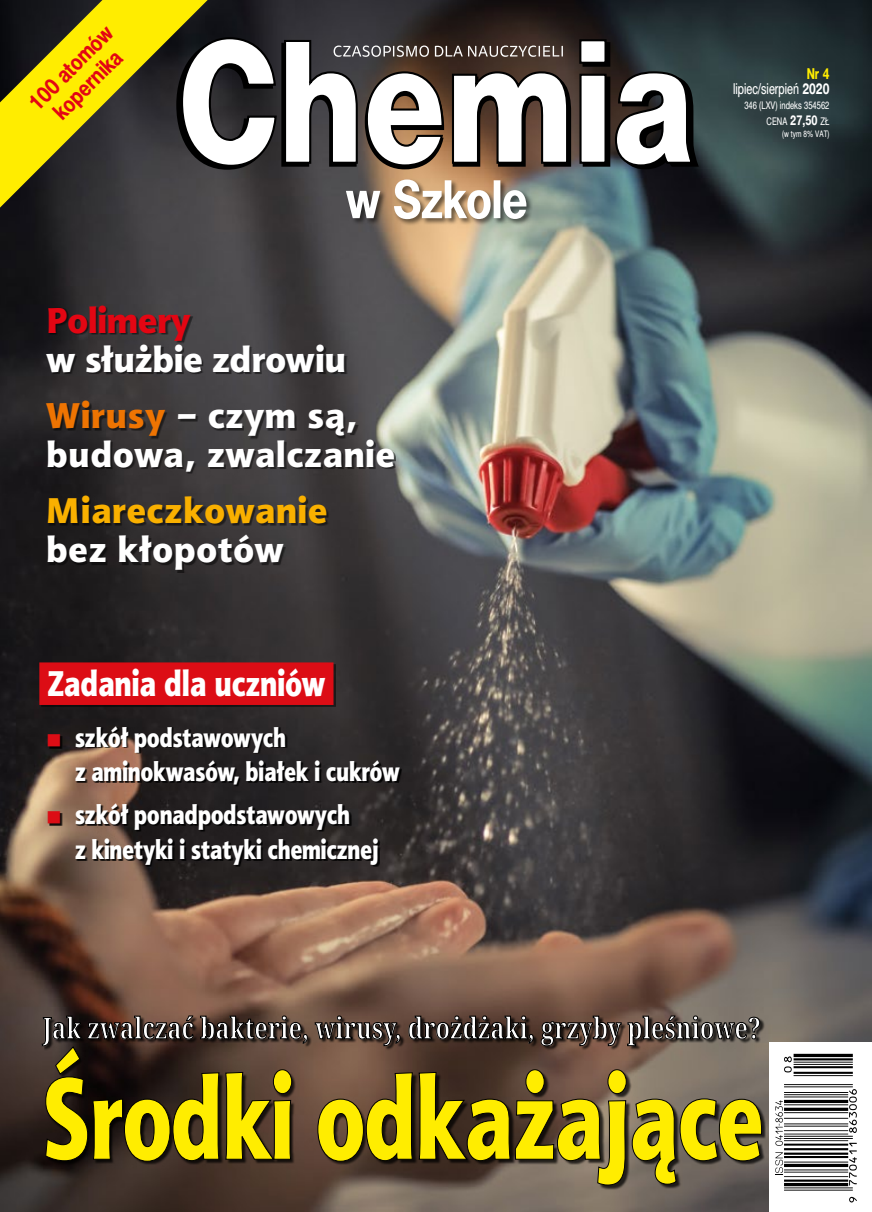
<style>
.page{position:relative;width:872px;height:1212px;background:#fff}
.page>*{position:absolute;margin:0;border:0;box-sizing:border-box;transform-origin:0 0}
.t1{font:117.15px "Aerton Cnd EFN Black";color:#ffed00;scale:.91 1}
.t2{font:36px/39px "Aerton EFN Black";letter-spacing:.025em;color:#fff}
.t3{font:36px/39px "Aerton EFN Black";letter-spacing:.025em;color:#f9b000}
.t4{font:36px/39px "Aerton EFN Black";letter-spacing:.005em;color:#fff}
.Zadania_na_belce{font:36px "Aerton Cnd EFN Black";letter-spacing:.01em;color:#fff}
.t5{font:700 condensed 29.7px "Noto Serif";color:#fff;scale:.91 1}
.t6{font:27px/34.5px "Aerton Cnd EFN Black";letter-spacing:.005em;color:#fff}
.t7{font:700 22.5px/24px "Switzer Cnd EFN";color:#e30613;text-align:center}
.punktor_czerwony{font:21px "Wingdings";color:#dc0d15}
.Normalny{font:15px "Switzer Cnd EFN";color:#fff;scale:.9 1}
.Normalny-2{font:700 15px "Switzer Cnd EFN";color:#ffed00;scale:.9 1}
.Normalny-3{font:10.5px "Switzer Cnd EFN";color:#fff;scale:.9 1}
.Normalny-4{font:9px "Switzer Cnd EFN";color:#fff;scale:.9 1}
.s1{color:#e30613}
.s2{color:#ee7402}
.s3{color:#fff}
.s4{font-weight:700}
.s5{font-weight:700;font-size:13.5px}
</style>
<div class="page">
<img style="left:0;top:0;width:872px;height:1212px">
<svg style="left:0;top:0;width:208px;height:208px"></svg>
<div style="left:48px;top:307px;width:348px;height:265px;background:#000;opacity:.5"></div>
<div style="left:769px;top:1043px;width:103px;height:169px;background:#fff"></div>
<svg style="left:784px;top:1053px;width:73px;height:150px"></svg>
<hr style="left:784px;top:1084px;width:68px;height:1px;background:#000">
<hr style="left:784px;top:1086px;width:68px;height:1px;background:#000">
<hr style="left:784px;top:1136px;width:68px;height:1px;background:#000">
<hr style="left:784px;top:1138px;width:68px;height:1px;background:#000">
<hr style="left:784px;top:1187px;width:68px;height:1px;background:#000">
<hr style="left:784px;top:1189px;width:68px;height:1px;background:#000">
<hr style="left:784px;top:1092px;width:64px;height:1px;background:#000">
<hr style="left:784px;top:1094px;width:64px;height:1px;background:#000">
<hr style="left:784px;top:1096px;width:64px;height:1px;background:#000">
<hr style="left:784px;top:1100px;width:64px;height:3px;background:#000">
<hr style="left:784px;top:1104px;width:64px;height:1px;background:#000">
<hr style="left:784px;top:1108px;width:64px;height:3px;background:#000">
<hr style="left:784px;top:1112px;width:64px;height:1px;background:#000">
<hr style="left:784px;top:1118px;width:64px;height:1px;background:#000">
<hr style="left:784px;top:1123px;width:64px;height:1px;background:#000">
<hr style="left:784px;top:1126px;width:64px;height:1px;background:#000">
<hr style="left:784px;top:1130px;width:64px;height:1px;background:#000">
<hr style="left:784px;top:1133px;width:64px;height:1px;background:#000">
<hr style="left:784px;top:1140px;width:64px;height:1px;background:#000">
<hr style="left:784px;top:1143px;width:64px;height:2px;background:#000">
<hr style="left:784px;top:1148px;width:64px;height:2px;background:#000">
<hr style="left:784px;top:1152px;width:64px;height:3px;background:#000">
<hr style="left:784px;top:1156px;width:64px;height:2px;background:#000">
<hr style="left:784px;top:1161px;width:64px;height:1px;background:#000">
<hr style="left:784px;top:1164px;width:64px;height:3px;background:#000">
<hr style="left:784px;top:1169px;width:64px;height:1px;background:#000">
<hr style="left:784px;top:1172px;width:64px;height:1px;background:#000">
<hr style="left:784px;top:1176px;width:64px;height:1px;background:#000">
<hr style="left:784px;top:1179px;width:64px;height:3px;background:#000">
<hr style="left:784px;top:1183px;width:64px;height:3px;background:#000">
<hr style="left:793px;top:1054px;width:59px;height:3px;background:#000">
<hr style="left:793px;top:1058px;width:59px;height:2px;background:#000">
<hr style="left:793px;top:1062px;width:59px;height:1px;background:#000">
<hr style="left:793px;top:1064px;width:59px;height:1px;background:#000">
<hr style="left:793px;top:1066px;width:59px;height:2px;background:#000">
<hr style="left:793px;top:1072px;width:59px;height:2px;background:#000">
<hr style="left:793px;top:1075px;width:59px;height:1px;background:#000">
<svg style="left:784px;top:1056px;width:7px;height:16px"></svg>
<svg style="left:849px;top:1197px;width:8px;height:5px"></svg>
<svg style="left:849px;top:1143px;width:8px;height:42px"></svg>
<svg style="left:849px;top:1089px;width:8px;height:44px"></svg>
<svg style="left:775px;top:1152px;width:8px;height:23px"></svg>
<svg style="left:775px;top:1100px;width:8px;height:46px"></svg>
<div style="left:345px;top:179px;width:189px;height:47px;background:#000;opacity:.53"></div>
<svg style="left:346px;top:179px;width:180px;height:40px"></svg>
<svg style="left:175px;top:39px;width:525px;height:132px"></svg>
<svg style="left:180px;top:36px;width:514px;height:132px"></svg>
<div style="left:41px;top:664px;width:295px;height:43px;background:#000;opacity:.5"></div>
<div style="left:39px;top:662px;width:294px;height:43px;background:#dc0d15"></div>
<div style="left:77px;top:727px;width:325px;height:140px;background:#000;opacity:.9"></div>
<div style="left:49px;top:736px;width:13px;height:12px;background:#000"></div>
<div style="left:49px;top:813px;width:13px;height:13px;background:#110d0a"></div>
<div style="left:44px;top:1017px;width:721px;height:172px;background:#000;opacity:.75"></div>
<svg style="left:314px;top:1015px;width:87px;height:31px"></svg>
<svg style="left:408px;top:1015px;width:126px;height:29px"></svg>
<svg style="left:540px;top:1015px;width:220px;height:31px"></svg>
<svg style="left:41px;top:1015px;width:267px;height:147px"></svg>
<svg style="left:317px;top:1069px;width:445px;height:117px"></svg>
<p class="t7" style="left:24px;top:98px;width:111px;rotate:-45deg">100 atomów kopernika</p>
<p class="t4" style="left:46px;top:301px;width:301px"><span class="s1">Polimery<br></span>w służbie zdrowiu</p>
<p class="t2" style="left:46px;top:396px;width:350px"><span class="s2">Wirusy</span> – czym są, budowa, zwalczanie</p>
<p class="t3" style="left:46px;top:491px;width:283px">Miareczkowanie <span class="s3">bez kłopotów</span></p>
<p class="Zadania_na_belce" style="left:48px;top:661px;width:279px">Zadania dla uczniów</p>
<p class="t6" style="left:75px;top:720px;width:326px">szkół podstawowych<br>z aminokwasów, białek i cukrów</p>
<p class="t6" style="left:75px;top:797px;width:305px">szkół ponadpodstawowych<br>z kinetyki i statyki chemicznej</p>
<p class="punktor_czerwony" style="left:46px;top:729px;width:17px">■</p>
<p class="punktor_czerwony" style="left:46px;top:806px;width:17px">■</p>
<p class="Normalny-2" style="left:806px;top:64px;width:27px">Nr 4</p>
<p class="Normalny" style="left:733px;top:80px;width:109px">lipiec/sierpień <span class="s4">2020</span></p>
<p class="Normalny-3" style="left:744px;top:99px;width:96px">346 (LXV) indeks 354562</p>
<p class="Normalny-3" style="left:766px;top:115px;width:71px">CENA <span class="s5">27,50</span> ZŁ</p>
<p class="Normalny-4" style="left:782px;top:129px;width:54px">(w tym 8% VAT)</p>
<p class="t5" style="left:43px;top:1007px;width:791px">Jak zwalczać bakterie, wirusy, drożdżaki, grzyby pleśniowe?</p>
<p class="t1" style="left:43px;top:1046px;width:793px">Środki odkażające</p>
</div>
